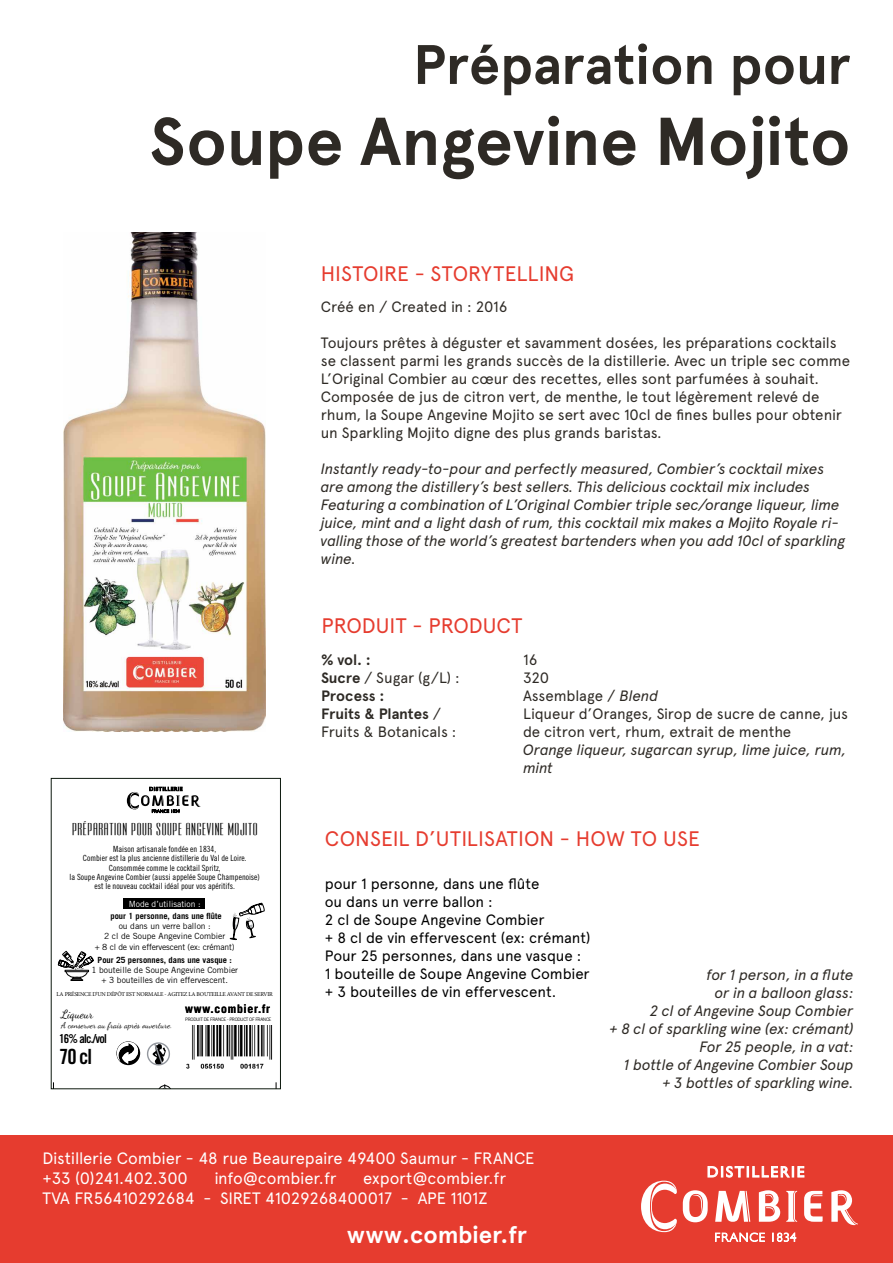
<style>
.page{position:relative;width:893px;height:1263px;background:#fff}
.page>*{position:absolute;margin:0;border:0;box-sizing:border-box;transform-origin:0 0}
.t1{font:700 67.5px "Apercu";letter-spacing:-.005em;color:#2e2a25}
.t2{font:700 55.5px "Apercu";color:#2e2a25}
.t3{font:700 24px "Apercu";letter-spacing:-.005em;color:#fff}
.t4{font:21px "Apercu";letter-spacing:.005em;color:#e63c2f}
.t5{font:21px "Trade Gothic LT Std Bd Cn 20";color:#000}
.t6{font:16.5px/19.8px "Apercu";letter-spacing:-.01em;color:#fff}
.t7{font:italic 15px/18px "Apercu";letter-spacing:-.015em;color:#2e2a25}
.t8{font:15px/18px "Apercu";letter-spacing:-.005em;color:#2e2a25}
.t9{font:15px/18px "Apercu";letter-spacing:-.01em;color:#000}
.t10{font:700 15px/18px "Apercu";color:#2e2a25}
.t11{font:14.4px "Ultra Condensed Sans Serif";letter-spacing:.005em;color:#000}
.t12{font:12.3px "Trade Gothic LT Std Bd Cn 20";letter-spacing:-.06em;color:#000}
.t13{font:11.85px "Dancing Script";color:#000}
.t14{font:700 11.7px "Trade Gothic";letter-spacing:.065em;color:#000}
.t15{font:8.55px/9.1px "Trade Gothic Cond Eighteen";color:#000;text-align:center}
.t16{font:8.55px/10.2px "Trade Gothic";color:#000;text-align:center}
.t17{font:700 8.55px "Trade Gothic";color:#000}
.t18{font:8.55px "Dancing Script";color:#000}
.t19{font:8.55px "Trade Gothic";color:#fff}
.t20{font:5.85px "Minion Pro";letter-spacing:-.03em;color:#000}
.t21{font:4.65px "Trade Gothic";letter-spacing:-.07em;color:#000}
.s1{font-weight:400}
.s2{font-style:italic}
</style>
<div class="page">
<img style="left:64px;top:232px;width:201px;height:499px">
<div style="left:0;top:1135px;width:893px;height:128px;background:#e63c2f"></div>
<svg style="left:786px;top:1191px;width:11px;height:31px"></svg>
<svg style="left:683px;top:1190px;width:25px;height:32px"></svg>
<svg style="left:804px;top:1191px;width:19px;height:31px"></svg>
<svg style="left:715px;top:1191px;width:35px;height:31px"></svg>
<svg style="left:759px;top:1190px;width:21px;height:32px"></svg>
<svg style="left:641px;top:1180px;width:36px;height:52px"></svg>
<svg style="left:831px;top:1190px;width:27px;height:35px"></svg>
<svg style="left:715px;top:1233px;width:50px;height:8px"></svg>
<svg style="left:772px;top:1233px;width:24px;height:8px"></svg>
<svg style="left:708px;top:1166px;width:96px;height:11px"></svg>
<div style="left:123px;top:899px;width:82px;height:10px;background:#000"></div>
<img style="left:186px;top:1025px;width:86px;height:44px">
<svg style="left:127px;top:787px;width:74px;height:26px"></svg>
<svg style="left:230px;top:903px;width:35px;height:37px"></svg>
<svg style="left:58px;top:951px;width:36px;height:30px"></svg>
<svg style="left:116px;top:1041px;width:24px;height:24px"></svg>
<svg style="left:147px;top:1042px;width:23px;height:23px"></svg>
<svg style="left:160px;top:1084px;width:10px;height:3px"></svg>
<div style="left:51px;top:778px;width:230px;height:311px;border:1px solid #0d190e"></div>
<h2 class="t2" style="left:413px;top:31px;width:439px">Préparation pour</h2>
<h1 class="t1" style="left:149px;top:101px;width:703px">Soupe Angevine Mojito</h1>
<h3 class="t4" style="left:321px;top:261px;width:123px">Histoire - STOR</h3>
<h3 class="t4" style="left:481px;top:261px;width:94px">YTELLING</h3>
<p class="t8" style="left:321px;top:298px;width:188px">Créé en / Created in : 2016</p>
<p class="t8" style="left:321px;top:334px;width:531px">Toujours prêtes à déguster et savamment dosées, les préparations cocktails se classent parmi les grands succès de la distillerie. Avec un triple sec comme L’Original Combier au cœur des recettes, elles sont parfumées à souhait.<br>Composée de jus de citron vert, de menthe, le tout légèrement relevé de rhum, la Soupe Angevine Mojito se sert avec 10cl de fines bulles pour obtenir un Sparkling Mojito digne des plus grands baristas.</p>
<p class="t7" style="left:321px;top:459px;width:526px">Instantly ready-to-pour and perfectly measured, Combier’s cocktail mixes are among the distillery’s best sellers. This delicious cocktail mix includes Featuring a combination of L’Original Combier triple sec/orange liqueur, lime juice, mint and a light dash of rum, this cocktail mix makes a Mojito Royale ri&shy;valling those of the world’s greatest bartenders when you add 10cl of sparkling wine.</p>
<p class="t11" style="left:72px;top:820px;width:187px">PRÉPARATION POUR SOUPE ANGEVINE MOJITO</p>
<p class="t15" style="left:70px;top:844px;width:192px">Maison artisanale fondée en 1834,<br>Combier est la plus ancienne distillerie du Val de Loire.<br>Consommée comme le cocktail Spritz,<br>la Soupe Angevine Combier (aussi appelée Soupe Champenoise) est le nouveau cocktail idéal pour vos apéritifs.</p>
<p class="t19" style="left:129px;top:899px;width:74px">Mode d’utilisation :</p>
<p class="t17" style="left:110px;top:911px;width:113px">pour 1 personne, dans une flûte</p>
<p class="t16" style="left:95px;top:921px;width:141px">ou dans un verre ballon :<br>2 cl de Soupe Angevine Combier<br>+ 8 cl de vin effervescent (ex: crémant)</p>
<p class="t17" style="left:98px;top:954px;width:136px">Pour 25 personnes, dans une vasque :</p>
<p class="t16" style="left:91px;top:965px;width:148px">1 bouteille de Soupe Angevine Combier + 3 bouteilles de vin effervescent.</p>
<p class="t20" style="left:57px;top:990px;width:218px">LA PRÉSENCE D’UN DÉPÔT EST NORMALE - AGITEZ LA BOUTEILLE AVANT DE SERVIR</p>
<p class="t21" style="left:185px;top:1016px;width:88px">PRODUIT DE FRANCE - PRODUCT OF FRANCE</p>
<p class="t12" style="left:59px;top:1031px;width:49px">16% alc./vol</p>
<h3 class="t5" style="left:59px;top:1043px;width:35px">70 cl</h3>
<p class="t14" style="left:185px;top:1002px;width:86px">www.combier.fr</p>
<p class="t13" style="left:61px;top:1007px;width:34px">Liqueur</p>
<p class="t18" style="left:61px;top:1020px;width:113px">A conserver au frais après ouverture.</p>
<h3 class="t4" style="left:321px;top:613px;width:134px">Produit - PRODU</h3>
<h3 class="t4" style="left:496px;top:613px;width:27px">CT</h3>
<p class="t10" style="left:321px;top:651px;width:140px">% vol. :<br>Sucre <span class="s1">/ Sugar (g/L) :<br></span>Process :<br>Fruits &amp; Plantes <span class="s1">/<br>Fruits &amp; Botanicals :</span></p>
<p class="t8" style="left:523px;top:651px;width:327px">16<br>320<br>Assemblage / <span class="s2">Blend<br></span>Liqueur d’Oranges, Sirop de sucre de canne, jus de citron vert, rhum, extrait de menthe</p>
<p class="t7" style="left:523px;top:739px;width:325px">Orange liqueur, sugarcan syrup, lime juice, rum, mint</p>
<h3 class="t4" style="left:325px;top:826px;width:351px">CONSEI L D’UTI LISATION - HOW TO USE</h3>
<p class="t9" style="left:325px;top:874px;width:267px">pour 1 personne, dans une flûte<br>ou dans un verre ballon :<br>2 cl de Soupe Angevine Combier<br>+ 8 cl de vin effervescent (ex: crémant)<br>Pour 25 personnes, dans une vasque :<br>1 bouteille de Soupe Angevine Combier + 3 bouteilles de vin effervescent.</p>
<p class="t7" style="left:610px;top:965px;width:246px;text-align:right">for 1 person, in a flute<br>or in a balloon glass:<br>2 cl of Angevine Soup Combier<br>+ 8 cl of sparkling wine (ex: crémant)<br>For 25 people, in a vat:<br>1 bottle of Angevine Combier Soup<br>+ 3 bottles of sparkling wine.</p>
<p class="t6" style="left:43px;top:1148px;width:491px">Distillerie Combier - 48 rue Beaurepaire 49400 Saumur - FRANCE +33 (0)241.402.300</p>
<p class="t6" style="left:214px;top:1168px;width:124px">info@combier.fr</p>
<p class="t6" style="left:363px;top:1168px;width:145px">export@combier.fr</p>
<p class="t6" style="left:43px;top:1188px;width:187px">TVA FR56410292684 - SIRET</p>
<p class="t6" style="left:265px;top:1188px;width:224px">41029268400017 - APE 1101Z</p>
<h3 class="t3" style="left:347px;top:1220px;width:181px">www.combier.fr</h3>
</div>
